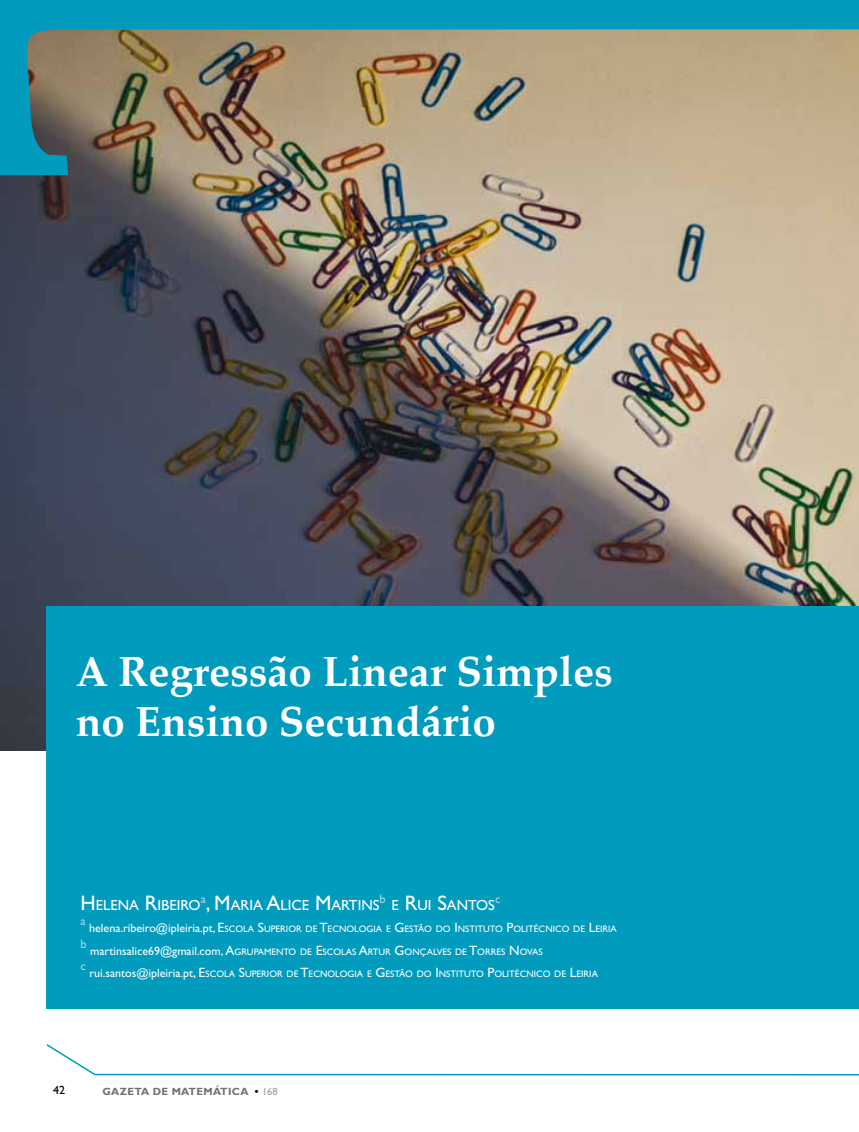
<style>
.page{position:relative;width:859px;height:1132px;background:#fff}
.page>*{position:absolute;margin:0;border:0;box-sizing:border-box;transform-origin:0 0}
.t1{font:700 42px/50.4px "Palatino";color:#fff}
.t2{font:14.7px "Gill Sans Std";color:#fff}
.t3{font:12.3px "Gill Sans Std";color:#a4d8e5}
.t4{font:12px "Gill Sans Std";color:#000}
.t5{font:700 10.5px "Gill Sans Std";letter-spacing:.03em;color:#707172}
.t6{font:9.45px "Gill Sans Std";color:#fff}
.s1{font-size:21px}
.s2{font-size:12px}
.s3{font-size:13.5px}
.s4{color:#000}
.s5{font-weight:400;color:#9c9e9f}
</style>
<div class="page">
<svg style="left:46px;top:1044px;width:813px;height:31px"></svg>
<img style="left:0;top:175px;width:859px;height:575px">
<div style="left:47px;top:606px;width:812px;height:402px;background:#009bbd"></div>
<img style="left:0;top:0;width:859px;height:175px">
<p class="t1" style="left:76px;top:645px;width:539px">A Regressão Linear Simples no Ensino Secundário</p>
<p class="t2" style="left:81px;top:896px;width:300px"><span class="s1">H</span> ELENA <span class="s1">R</span>IBEIRO<sup>a</sup><span class="s1">, M</span>ARIA <span class="s1">A</span>LICE <span class="s1">M</span>ARTINS</p>
<p class="t3" style="left:380px;top:891px;width:8px">b</p>
<p class="t2" style="left:392px;top:896px;width:105px">E <span class="s1">R</span>UI <span class="s1">S</span>ANTOS</p>
<p class="t3" style="left:495px;top:891px;width:7px">c</p>
<p class="t3" style="left:81px;top:913px;width:7px">a</p>
<p class="t6" style="left:89px;top:923px;width:529px"><span class="s2">helena.ribeiro@ipleiria.pt,</span> <span class="s3">E</span>SCOLA <span class="s3">S</span>UPERIOR DE <span class="s3">T</span>ECNOLOGIA E <span class="s3">G</span> ESTÃO DO <span class="s3">I</span> NSTITUTO <span class="s3">P</span>OLITÉCNICO DE <span class="s3">L</span>EIRIA</p>
<p class="t3" style="left:81px;top:936px;width:8px">b</p>
<p class="t6" style="left:90px;top:945px;width:454px"><span class="s2">martinsalice69@gmail.com,</span> <span class="s3">A</span>GRUPAMENTO DE <span class="s3">E</span>SCOLAS <span class="s3">A</span>RTUR <span class="s3">G</span> ONÇALVES DE <span class="s3">T</span>ORRES <span class="s3">N</span> OVAS</p>
<p class="t3" style="left:81px;top:958px;width:7px">c</p>
<p class="t6" style="left:89px;top:968px;width:510px"><span class="s2">rui.santos@ipleiria.pt</span><span class="s3">, E</span>SCOLA <span class="s3">S</span>UPERIOR DE <span class="s3">T</span>ECNOLOGIA E <span class="s3">G</span> ESTÃO DO <span class="s3">I</span> NSTITUTO <span class="s3">P</span>OLITÉCNICO DE <span class="s3">L</span>EIRIA</p>
<p class="t4" style="left:53px;top:1082px;width:13px">42</p>
<p class="t5" style="left:102px;top:1084px;width:177px">GAZETA DE MATEMÁTICA <span class="s4">•</span> <span class="s5">168</span></p>
</div>
